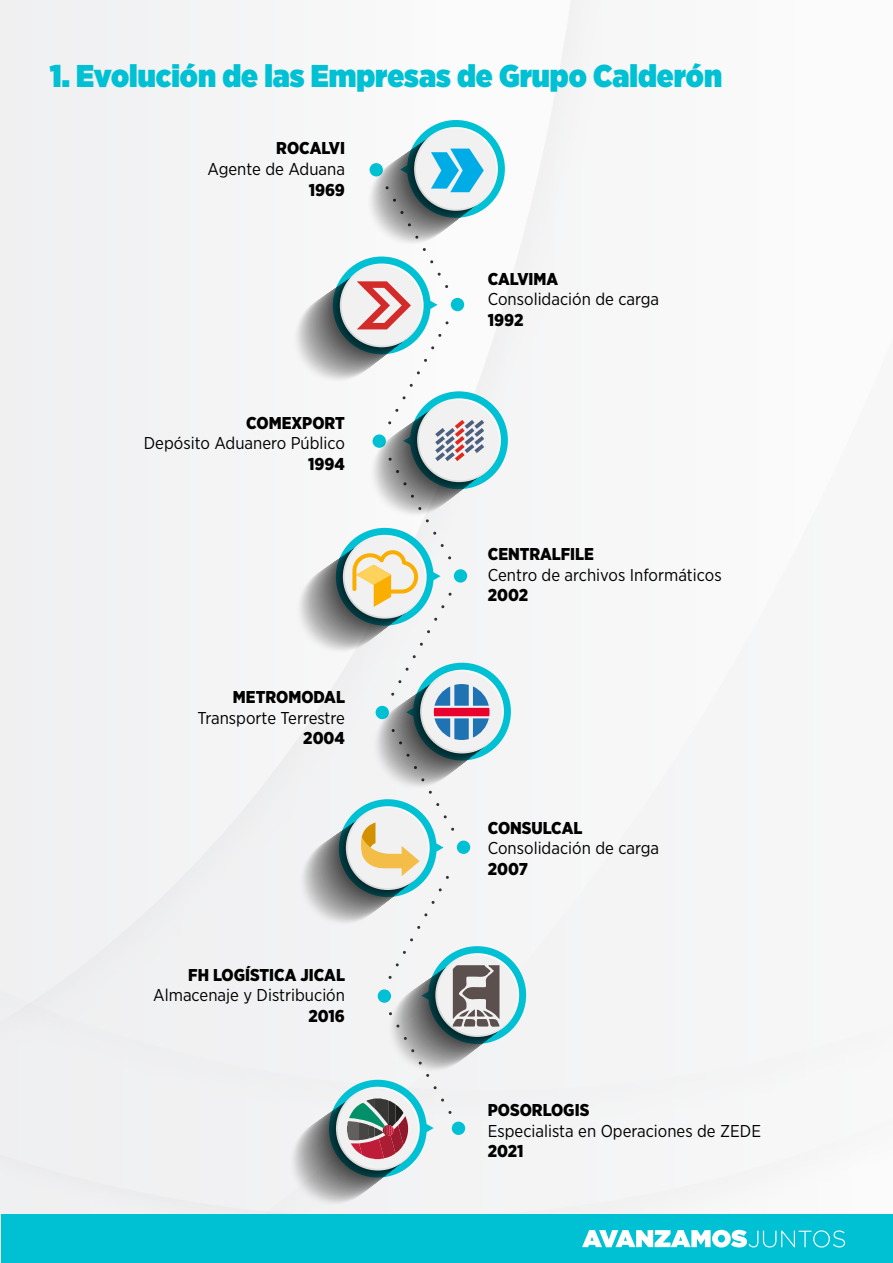
<style>
.page{position:relative;width:893px;height:1263px;background:#fff}
.page>*{position:absolute;margin:0;border:0;box-sizing:border-box;transform-origin:0 0}
.t1{font:900 31.5px "Gotham Narrow";color:#00c1d4}
.t2{font:17.1px "Gotham Narrow";color:#000}
.t3{font:900 17.1px "Gotham Narrow";color:#000}
</style>
<div class="page">
<div style="left:0;top:1164px;width:785px;height:47px;background:#f3f3f4"></div>
<svg style="left:655px;top:0;width:238px;height:1088px"></svg>
<div style="left:0;top:0;width:655px;height:1150px;background:#f2f3f4"></div>
<div style="left:0;top:0;width:640px;height:1067px;background:#f6f7f7"></div>
<div style="left:0;top:0;width:580px;height:1003px;background:#f3f3f4"></div>
<div style="left:407px;top:120px;width:98px;height:98px;background:#00c1d4;border-radius:48px"></div>
<svg style="left:410px;top:391px;width:98px;height:98px"></svg>
<svg style="left:413px;top:662px;width:98px;height:99px"></svg>
<div style="left:451px;top:298px;width:13px;height:13px;background:#00c1d4;border-radius:50%"></div>
<div style="left:454px;top:569px;width:13px;height:14px;background:#00c1d4;border-radius:50%"></div>
<div style="left:457px;top:840px;width:13px;height:14px;background:#00c1d4;border-radius:50%"></div>
<div style="left:428px;top:946px;width:98px;height:98px;background:#00c1d4;border-radius:48px"></div>
<svg style="left:441px;top:1098px;width:3px;height:4px"></svg>
<svg style="left:448px;top:1111px;width:4px;height:3px"></svg>
<div style="left:378px;top:989px;width:13px;height:14px;background:#00c1d4;border-radius:50%"></div>
<svg style="left:329px;top:1079px;width:98px;height:99px"></svg>
<div style="left:452px;top:1121px;width:13px;height:14px;background:#00c1d4;border-radius:50%"></div>
<svg style="left:365px;top:127px;width:133px;height:124px"></svg>
<svg style="left:291px;top:260px;width:158px;height:127px"></svg>
<svg style="left:368px;top:396px;width:133px;height:127px"></svg>
<svg style="left:294px;top:531px;width:158px;height:127px"></svg>
<svg style="left:371px;top:667px;width:133px;height:127px"></svg>
<svg style="left:297px;top:803px;width:157px;height:126px"></svg>
<svg style="left:386px;top:951px;width:133px;height:126px"></svg>
<svg style="left:287px;top:1087px;width:133px;height:120px"></svg>
<div style="left:1px;top:1214px;width:892px;height:49px;background:#00c1d4"></div>
<svg style="left:582px;top:1230px;width:263px;height:17px"></svg>
<h1 class="t1" style="left:50px;top:55px;width:674px">1. Evolución de las Empresas de Grupo Calderón</h1>
<p class="t3" style="left:276px;top:137px;width:70px">ROCALVI</p>
<p class="t2" style="left:208px;top:158px;width:139px">Agente de Aduana</p>
<p class="t3" style="left:309px;top:178px;width:38px">1969</p>
<p class="t3" style="left:246px;top:411px;width:100px">COMEXPORT</p>
<p class="t2" style="left:144px;top:433px;width:203px">Depósito Aduanero Público</p>
<p class="t3" style="left:308px;top:452px;width:38px">1994</p>
<p class="t3" style="left:233px;top:686px;width:114px">METROMODAL</p>
<p class="t2" style="left:197px;top:707px;width:149px">Transporte Terrestre</p>
<p class="t3" style="left:303px;top:727px;width:43px">2004</p>
<p class="t3" style="left:188px;top:963px;width:158px">FH LOGÍSTICA JICAL</p>
<p class="t2" style="left:153px;top:984px;width:193px">Almacenaje y Distribución</p>
<p class="t3" style="left:308px;top:1004px;width:38px">2016</p>
<p class="t3" style="left:488px;top:267px;width:72px">CALVIMA</p>
<p class="t2" style="left:488px;top:288px;width:173px">Consolidación de carga</p>
<p class="t3" style="left:488px;top:308px;width:37px">1992</p>
<p class="t3" style="left:488px;top:543px;width:108px">CENTRALFILE</p>
<p class="t2" style="left:488px;top:564px;width:235px">Centro de archivos Informáticos</p>
<p class="t3" style="left:488px;top:584px;width:42px">2002</p>
<p class="t3" style="left:488px;top:816px;width:96px">CONSULCAL</p>
<p class="t2" style="left:488px;top:838px;width:173px">Consolidación de carga</p>
<p class="t3" style="left:488px;top:857px;width:42px">2007</p>
<p class="t3" style="left:488px;top:1099px;width:103px">POSORLOGIS</p>
<p class="t2" style="left:488px;top:1120px;width:275px">Especialista en Operaciones de ZEDE</p>
<p class="t3" style="left:488px;top:1140px;width:37px">2021</p>
</div>
